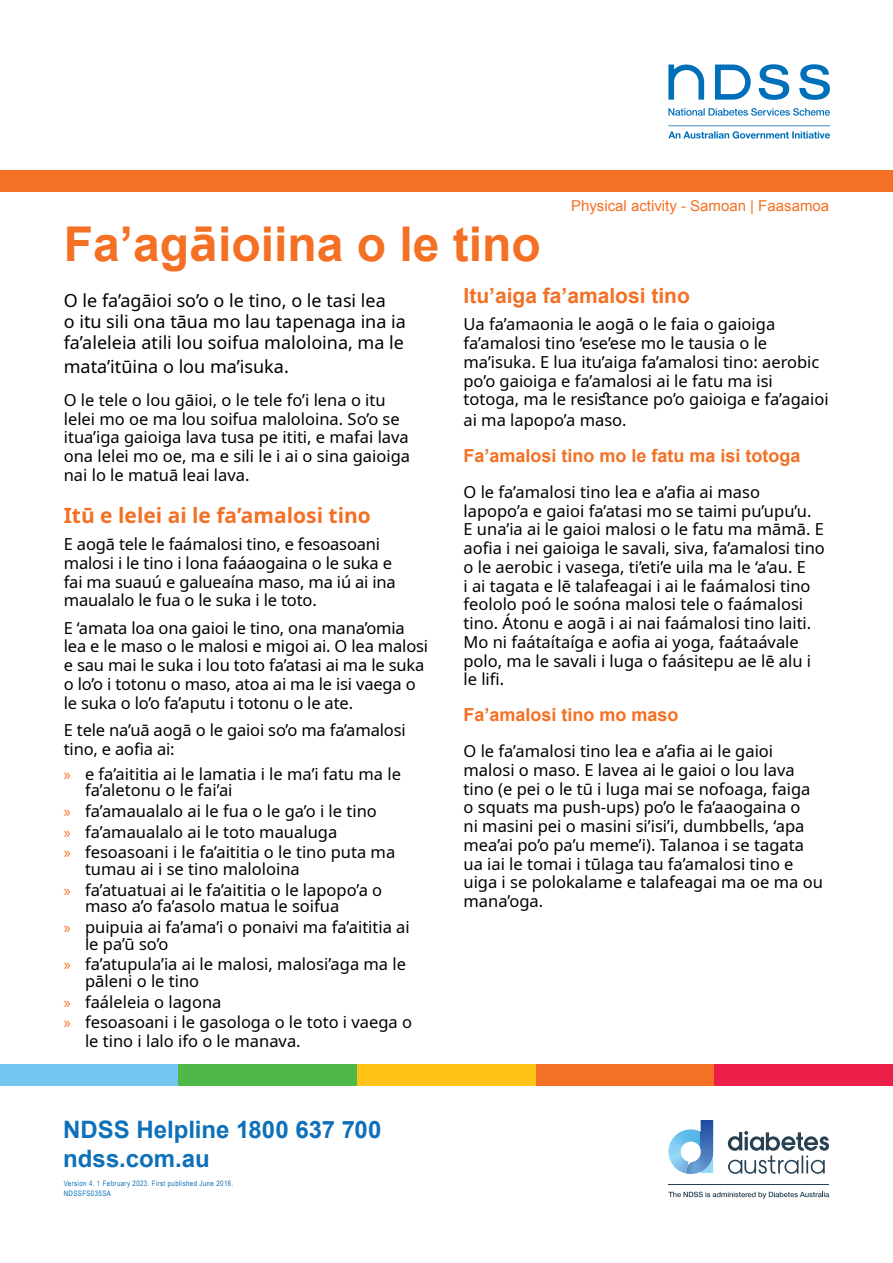
<style>
.page{position:relative;width:893px;height:1263px;background:#fff}
.page>*{position:absolute;margin:0;border:0;box-sizing:border-box;transform-origin:0 0}
.t1{font:700 48px "Arial";color:#f37024}
.t2{font:700 24px/28.5px "Arial";color:#0e70b8}
.t3{font:700 21px "Noto Sans";color:#f37024}
.t4{font:700 21px "Arial";color:#f37024}
.t5{font:18px/21px "Noto Sans";color:#000}
.t6{font:700 18px "Arial";color:#f37024}
.t7{font:16.5px/18.8px "Noto Sans";color:#000}
.t8{font:15px "Arial";color:#f37024}
.t9{font:7.5px "Arial Narrow";letter-spacing:.05em;color:#0e70b8}
.t10{font:7.5px "Arial Narrow";letter-spacing:.05em;color:#006fba}
.s1{font-family:"Noto Sans"}
.s2{font-family:"Myriad Pro";color:#f36f21}
</style>
<div class="page">
<div style="left:0;top:1064px;width:179px;height:21px;background:#72c6ef"></div>
<div style="left:179px;top:1064px;width:178px;height:21px;background:#50b848"></div>
<div style="left:357px;top:1064px;width:179px;height:21px;background:#ffc216"></div>
<div style="left:536px;top:1064px;width:178px;height:21px;background:#f37024"></div>
<div style="left:714px;top:1064px;width:179px;height:21px;background:#eb1f47"></div>
<div style="left:0;top:171px;width:893px;height:21px;background:#f37024"></div>
<svg style="left:668px;top:1120px;width:45px;height:53px"></svg>
<svg style="left:728px;top:1131px;width:101px;height:43px"></svg>
<svg style="left:668px;top:1192px;width:161px;height:6px"></svg>
<hr style="left:668px;top:1184px;width:161px;height:1px;background:#274052">
<svg style="left:668px;top:64px;width:162px;height:75px"></svg>
<p class="t8" style="left:571px;top:196px;width:260px">Physical activity - Samoan | Faasamoa</p>
<h1 class="t1" style="left:64px;top:212px;width:479px">Fa’ag<span class="s1">ā</span>ioiina o le tino</h1>
<p class="t5" style="left:64px;top:290px;width:344px">O le fa’agāioi so’o o le tino, o le tasi lea<br>o itu sili ona tāua mo lau tapenaga ina ia fa’aleleia atili lou soifua maloloina, ma le</p>
<p class="t5" style="left:64px;top:356px;width:227px">mata’itūina o lou ma’isuka.</p>
<p class="t7" style="left:64px;top:391px;width:348px">O le tele o lou gāioi, o le tele fo’i lena o itu lelei mo oe ma lou soifua maloloina. So’o se itua’iga gaioiga lava tusa pe ititi, e mafai lava ona lelei mo oe, ma e sili le i ai o sina gaioiga nai lo le matuā leai lava.</p>
<p class="t3" style="left:64px;top:500px;width:309px">Itū e lelei ai le fa’amalosi tino</p>
<p class="t7" style="left:64px;top:535px;width:334px">E aogā tele le faámalosi tino, e fesoasoani malosi i le tino i lona faáaogaina o le suka e fai ma suauú e galueaína maso, ma iú ai ina maualalo le fua o le suka i le toto.</p>
<p class="t7" style="left:64px;top:619px;width:366px">E ‘amata loa ona gaioi le tino, ona mana’omia lea e le maso o le malosi e migoi ai. O lea malosi e sau mai le suka i lou toto fa’atasi ai ma le suka o lo’o i totonu o maso, atoa ai ma le isi vaega o le suka o lo’o fa’aputu i totonu o le ate.</p>
<p class="t7" style="left:64px;top:721px;width:343px">E tele na’uā aogā o le gaioi so’o ma fa’amalosi tino, e aofia ai:</p>
<p class="t7" style="left:85px;top:766px;width:317px;line-height:16.5px;text-indent:-21px"><span class="s2">»</span> e fa’aititia ai le lamatia i le ma’i fatu ma le fa’aletonu o le fai’ai</p>
<p class="t7" style="left:64px;top:801px;width:333px;line-height:20.7px"><span class="s2">»</span> fa’amaualalo ai le fua o le ga’o i le tino<br><span class="s2">»</span> fa’amaualalo ai le toto maualuga<br><span class="s2">»</span> fesoasoani i le fa’aititia o le tino puta ma</p>
<p class="t7" style="left:64px;top:859px;width:320px;line-height:20.7px;text-indent:21px">tumau ai i se tino maloloina<br><span class="s2">»</span> fa’atuatuai ai le fa’aititia o le lapopo’a o</p>
<p class="t7" style="left:64px;top:896px;width:348px;line-height:20.7px;text-indent:21px">maso a’o fa’asolo matua le soifua<br><span class="s2">»</span> puipuia ai fa’ama’i o ponaivi ma fa’aititia ai</p>
<p class="t7" style="left:64px;top:933px;width:344px;line-height:20.7px;text-indent:21px">le pa’ū so’o<br><span class="s2">»</span> fa’atupula’ia ai le malosi, malosi’aga ma le</p>
<p class="t7" style="left:64px;top:971px;width:350px;line-height:20.7px;text-indent:21px">pāleni o le tino<br><span class="s2">»</span> faáleleia o lagona<br><span class="s2">»</span> fesoasoani i le gasologa o le toto i vaega o</p>
<p class="t7" style="left:85px;top:1032px;width:217px">le tino i lalo ifo o le manava.</p>
<p class="t4" style="left:463px;top:282px;width:228px">Itu’aiga fa’amalosi tino</p>
<p class="t7" style="left:463px;top:315px;width:367px">Ua fa’amaonia le aogā o le faia o gaioiga fa’amalosi tino ‘ese’ese mo le tausia o le ma’isuka. E lua itu’aiga fa’amalosi tino: aerobic po’o gaioiga e fa’amalosi ai le fatu ma isi totoga, ma le resistance po’o gaioiga e fa’agaioi</p>
<p class="t7" style="left:463px;top:411px;width:165px">ai ma lapopo’a maso.</p>
<p class="t6" style="left:463px;top:444px;width:339px">Fa’amalosi tino mo le fatu ma isi totoga</p>
<p class="t7" style="left:463px;top:483px;width:363px">O le fa’amalosi tino lea e a’afia ai maso lapopo’a e gaioi fa’atasi mo se taimi pu’upu’u.<br>E una’ia ai le gaioi malosi o le fatu ma māmā. E aofia i nei gaioiga le savali, siva, fa’amalosi tino o le aerobic i vasega, ti’eti’e uila ma le ‘a’au. E<br>i ai tagata e lē talafeagai i ai le faámalosi tino feololo poó le soóna malosi tele o faámalosi tino. Átonu e aogā i ai nai faámalosi tino laiti.<br>Mo ni faátaítaíga e aofia ai yoga, faátaávale polo, ma le savali i luga o faásitepu ae lē alu i le lifi.</p>
<p class="t6" style="left:463px;top:703px;width:217px">Fa’amalosi tino mo maso</p>
<p class="t7" style="left:463px;top:742px;width:361px">O le fa’amalosi tino lea e a’afia ai le gaioi malosi o maso. E lavea ai le gaioi o lou lava tino (e pei o le tū i luga mai se nofoaga, faiga o squats ma push-ups) po’o le fa’aaogaina o<br>ni masini pei o masini si’isi’i, dumbbells, ‘apa mea’ai po’o pa’u meme’i). Talanoa i se tagata ua iai le tomai i tūlaga tau fa’amalosi tino e uiga i se polokalame e talafeagai ma oe ma ou mana’oga.</p>
<h2 class="t2" style="left:63px;top:1116px;width:320px">NDSS Helpline 1800 637 700 ndss.com.au</h2>
<p class="t9" style="left:64px;top:1177px;width:171px">Version 4. 1 February 2023. First published June 2016.</p>
<p class="t10" style="left:64px;top:1188px;width:49px">NDSSFS035SA</p>
</div>
